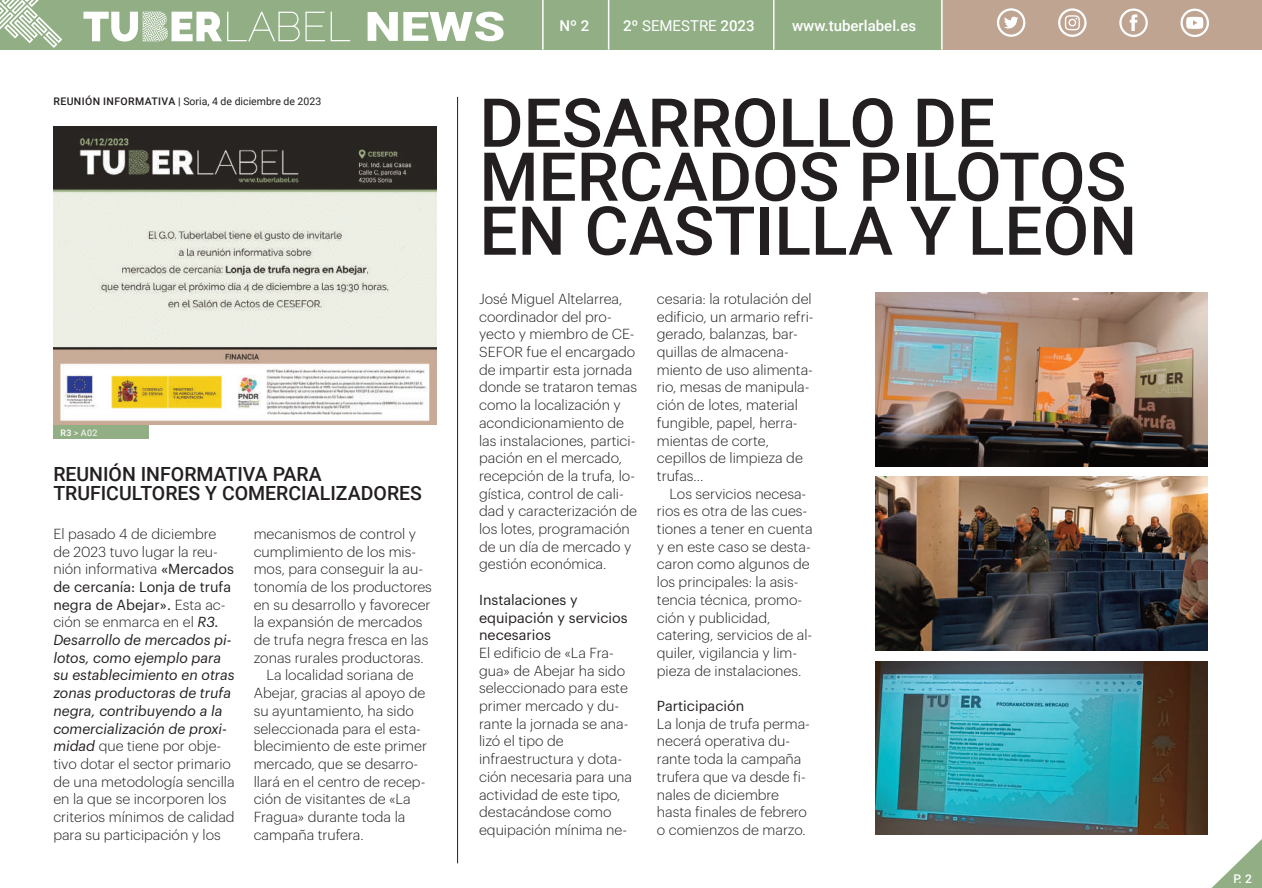
<style>
.page{position:relative;width:1262px;height:888px;background:#fff}
.page>*{position:absolute;margin:0;border:0;box-sizing:border-box;transform-origin:0 0}
.t1{font:500 67.5px/54px "Roboto";color:#231f20}
.t2{font:500 19.5px/19.5px "Roboto";color:#231f20}
.t3{font:500 15px "Roboto";color:#fff}
.t4{font:15px "Roboto";color:#fff}
.t5{font:300 14.25px/17.7px "Graphik";color:#231f20}
.t6{font:14.25px/17.7px "Graphik";color:#231f20}
.t7{font:500 12px "Roboto";color:#fff}
.t8{font:10.5px "Roboto";color:#231f20}
.t9{font:9px "Roboto";color:#fff}
.s1{font-weight:500}
.s2{font-weight:400}
.s3{font-weight:400;font-style:italic}
</style>
<div class="page">
<div style="left:53px;top:402px;width:95px;height:37px;background:#91ae85"></div>
<div style="left:0;top:0;width:1261px;height:50px;background:#91ae85"></div>
<div style="left:941px;top:0;width:320px;height:50px;background:#c0a492"></div>
<svg style="left:83px;top:12px;width:267px;height:30px"></svg>
<svg style="left:367px;top:12px;width:136px;height:29px"></svg>
<svg style="left:0;top:0;width:62px;height:48px"></svg>
<svg style="left:1180px;top:9px;width:28px;height:28px"></svg>
<svg style="left:997px;top:8px;width:28px;height:29px"></svg>
<svg style="left:1119px;top:8px;width:28px;height:29px"></svg>
<svg style="left:1058px;top:8px;width:28px;height:29px"></svg>
<hr style="left:542px;top:0;width:1px;height:50px;background:#fff">
<hr style="left:607px;top:0;width:2px;height:50px;background:#fff">
<hr style="left:772px;top:0;width:2px;height:50px;background:#fff">
<hr style="left:940px;top:0;width:2px;height:50px;background:#fff">
<svg style="left:1211px;top:840px;width:50px;height:48px"></svg>
<hr style="left:457px;top:97px;width:1px;height:766px;background:#231f20">
<img style="left:53px;top:127px;width:383px;height:298px">
<img style="left:875px;top:292px;width:331px;height:174px">
<img style="left:875px;top:477px;width:331px;height:173px">
<img style="left:875px;top:661px;width:331px;height:174px">
<p class="t8" style="left:54px;top:95px;width:269px"><span class="s1">REUNIÓN INFORMATIVA |</span> Soria, 4 de diciembre de 2023</p>
<p class="t9" style="left:61px;top:428px;width:38px"><span class="s1">R3</span> &gt; A02</p>
<h2 class="t2" style="left:53px;top:464px;width:370px">REUNIÓN INFORMATIVA PARA<br>TRUFICULTORES Y COMERCIALIZADORES</h2>
<p class="t5" style="left:53px;top:526px;width:183px">El pasado 4 de diciembre de 2023 tuvo lugar la reu&shy;nión informativa <span class="s2">«Mercados de cercanía: Lonja de trufa negra de Abejar».</span> Esta ac&shy;ción se enmarca en el <span class="s3">R3.<br>Desarrollo de mercados pi&shy;lotos, como ejemplo para su establecimiento en otras zonas productoras de trufa negra, contribuyendo a la comercialización de proxi&shy;midad</span> que tiene por obje&shy;tivo dotar el sector primario de una metodología sencilla en la que se incorporen los criterios mínimos de calidad para su participación y los</p>
<p class="t5" style="left:254px;top:526px;width:164px">mecanismos de control y</p>
<p class="t5" style="left:254px;top:544px;width:164px">cumplimiento de los mis-</p>
<p class="t5" style="left:254px;top:561px;width:171px">mos, para conseguir la au-</p>
<p class="t5" style="left:254px;top:579px;width:180px">tonomía de los productores</p>
<p class="t5" style="left:254px;top:597px;width:178px">en su desarrollo y favorecer</p>
<p class="t5" style="left:254px;top:614px;width:170px">la expansión de mercados</p>
<p class="t5" style="left:254px;top:632px;width:176px">de trufa negra fresca en las</p>
<p class="t5" style="left:254px;top:650px;width:171px">zonas rurales productoras.</p>
<p class="t5" style="left:266px;top:667px;width:149px">La localidad soriana de</p>
<p class="t5" style="left:254px;top:685px;width:173px">Abejar, gracias al apoyo de</p>
<p class="t5" style="left:254px;top:703px;width:162px">su ayuntamiento, ha sido</p>
<p class="t5" style="left:254px;top:721px;width:169px">seleccionada para el esta-</p>
<p class="t5" style="left:254px;top:738px;width:175px">blecimiento de este primer</p>
<p class="t5" style="left:254px;top:756px;width:166px">mercado, que se desarro-</p>
<p class="t5" style="left:254px;top:774px;width:173px">llará en el centro de recep-</p>
<p class="t5" style="left:254px;top:791px;width:158px">ción de visitantes de «La</p>
<p class="t5" style="left:254px;top:809px;width:153px">Fragua» durante toda la</p>
<p class="t5" style="left:254px;top:827px;width:111px">campaña trufera.</p>
<p class="t3" style="left:559px;top:17px;width:31px">Nº 2</p>
<p class="t4" style="left:623px;top:17px;width:133px"><span class="s1">2º</span> SEMESTRE <span class="s1">2023</span></p>
<p class="t3" style="left:791px;top:17px;width:126px">www.tuberlabel.es</p>
<h1 class="t1" style="left:479px;top:97px;width:659px">DESARROLLO DE<br>MERCADOS PILOTOS<br>EN CASTILLA Y LEÓN</h1>
<p class="t5" style="left:479px;top:291px;width:159px">José Miguel Altelarrea, coordinador del pro&shy;yecto y miembro de CE-<br>SEFOR fue el encargado de impartir esta jornada donde se trataron temas como la localización y acondicionamiento de las instalaciones, partici&shy;pación en el mercado, recepción de la trufa, lo&shy;gística, control de cali&shy;dad y caracterización de los lotes, programación de un día de mercado y gestión económica.</p>
<p class="t6" style="left:479px;top:592px;width:150px">Instalaciones y equipación y servicios necesarios</p>
<p class="t5" style="left:479px;top:645px;width:154px">El edificio de «La Fra&shy;gua» de Abejar ha sido seleccionado para este primer mercado y du&shy;rante la jornada se ana&shy;lizó el tipo de infraestructura y dota&shy;ción necesaria para una actividad de este tipo, destacándose como equipación mínima ne-</p>
<p class="t5" style="left:656px;top:291px;width:158px">cesaria: la rotulación del edificio, un armario refri&shy;gerado, balanzas, bar&shy;quillas de almacena&shy;miento de uso alimenta&shy;rio, mesas de manipula&shy;ción de lotes, material fungible, papel, herra&shy;mientas de corte, cepillos de limpieza de trufas...</p>
<p class="t5" style="left:656px;top:486px;width:157px;text-indent:13px">Los servicios necesa&shy;rios es otra de las cues&shy;tiones a tener en cuenta y en este caso se desta&shy;caron como algunos de los principales: la asis&shy;tencia técnica, promo&shy;ción y publicidad, catering, servicios de al&shy;quiler, vigilancia y lim&shy;pieza de instalaciones.</p>
<p class="t6" style="left:656px;top:698px;width:89px">Participación</p>
<p class="t5" style="left:656px;top:716px;width:155px">La lonja de trufa perma&shy;necerá operativa du&shy;rante toda la campaña trufera que va desde fi&shy;nales de diciembre hasta finales de febrero o comienzos de marzo.</p>
<p class="t7" style="left:1233px;top:872px;width:20px">P. 2</p>
</div>
